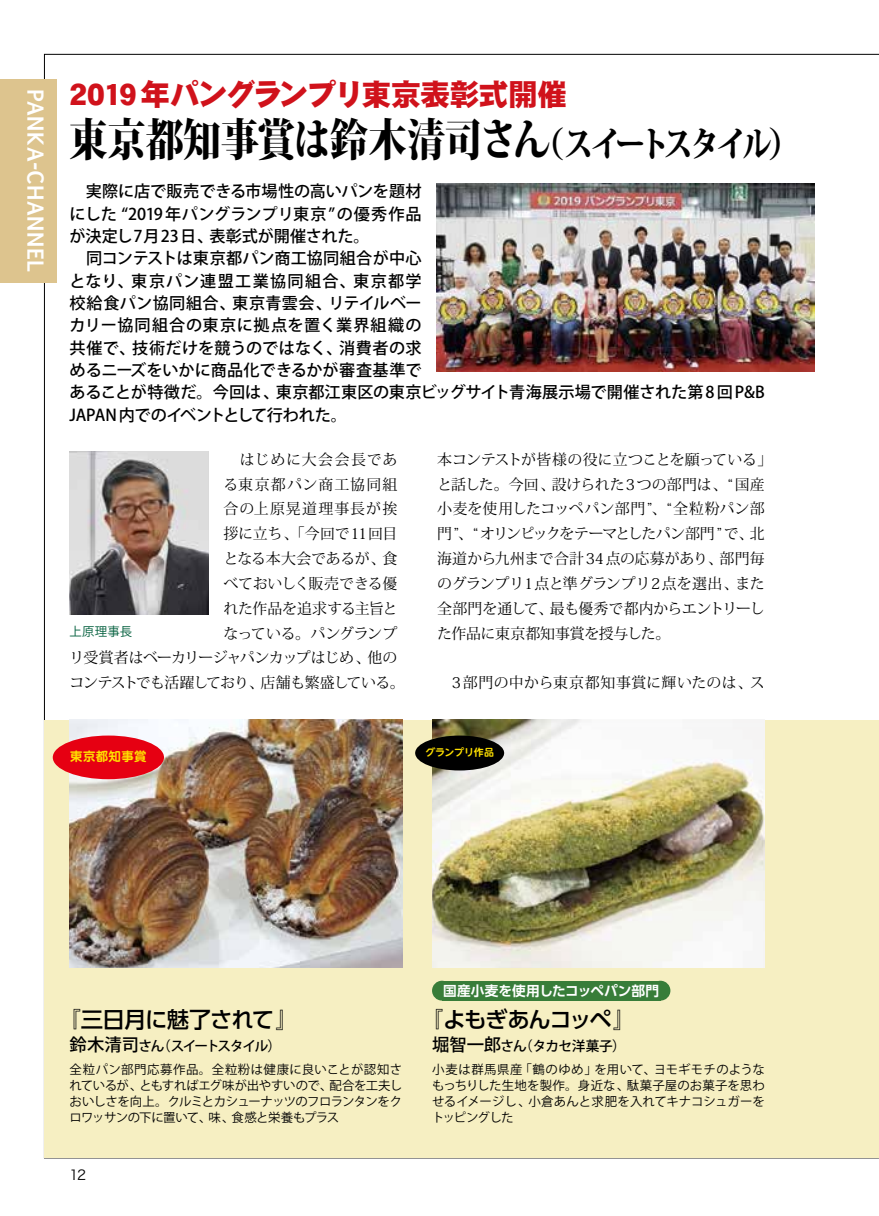
<style>
.page{position:relative;width:879px;height:1216px;background:#fff}
.page>*{position:absolute;margin:0;border:0;box-sizing:border-box;transform-origin:0 0}
.t1{font:800 44.62px "Koz Min Pro";letter-spacing:-.02em;color:#000;scale:.85 1}
.t2{font:29.75px "DF Gothic EB MP RKSJ H";letter-spacing:-.03em;color:#d0121b}
.t3{font:500 22.4px "UD Shin Go Pro";letter-spacing:-.055em;color:#000}
.t4{font:700 21px "Euphemia UCAS";letter-spacing:.02em;color:#fff}
.t5{font:500 16.1px/22.4px "Koz Go Pro";letter-spacing:.005em;color:#000}
.t6{font:14.88px/24.8px "Koz Min Pro";letter-spacing:-.01em;color:#000}
.t7{font:14.88px "Koz Min Pro";letter-spacing:-.045em;color:#000}
.t8{font:14.88px "Koz Min Pro";letter-spacing:-.05em;color:#000}
.t9{font:14.88px "Koz Min Pro";letter-spacing:.075em;color:#000}
.t10{font:14.88px "Koz Min Pro";letter-spacing:.025em;color:#000}
.t11{font:14.88px "Koz Min Pro";letter-spacing:.07em;color:#000}
.t12{font:500 13.65px "Koz Go Pro";letter-spacing:-.11em;color:#000}
.t13{font:700 13.65px "UD Shin Go Pro De";color:#fff}
.t14{font:500 13.65px "Koz Go Pro";letter-spacing:-.03em;color:#000}
.t15{font:13.65px "Hira Kaku Pro W3";color:#000}
.t16{font:12.42px/16.1px "Koz Go Pro";letter-spacing:-.025em;color:#000;text-align:justify}
.t17{font:700 12.42px "UD Shin M Go Pr 6 De";letter-spacing:.03em;color:#ffe100}
.t18{font:12.42px "Koz Go Pro";letter-spacing:.015em;color:#005e3c}
.t19{font:700 9.97px "UD Shin M Go Pr 6 De";letter-spacing:-.01em;color:#ffe100}
.s1{font-size:34.65px}
.s2{font-size:17.32px}
</style>
<div class="page">
<div style="left:45px;top:719px;width:833px;height:438px;background:#f6efc2"></div>
<div style="left:0;top:79px;width:56px;height:204px;background:#ddc48e"></div>
<img style="left:69px;top:719px;width:333px;height:248px">
<img style="left:432px;top:719px;width:332px;height:248px">
<img style="left:69px;top:451px;width:139px;height:164px">
<div style="left:432px;top:980px;width:19px;height:20px;background:#387d39;border-radius:50%"></div>
<div style="left:650px;top:980px;width:20px;height:20px;background:#387d39;border-radius:50%"></div>
<div style="left:441px;top:980px;width:219px;height:20px;background:#387d39"></div>
<img style="left:436px;top:183px;width:378px;height:188px">
<div style="left:415px;top:735px;width:89px;height:35px;background:#000;border-radius:50%"></div>
<div style="left:53px;top:735px;width:111px;height:44px;background:#e60012;border-radius:50%"></div>
<h3 class="t4" style="left:51px;top:89px;width:183px;rotate:90deg">PANKA-CHANNEL</h3>
<h2 class="t2" style="left:69px;top:79px;width:498px">2019年パングランプリ東京表彰式開催</h2>
<h1 class="t1" style="left:69px;top:106px;width:858px">東京都知事賞は鈴木清司さん<span class="s1">（スイートスタイル）</span></h1>
<p class="t5" style="left:69px;top:181px;width:696px">　実際に店で販売できる市場性の高いパンを題材<br>にした “2019 年パングランプリ東京 ”の優秀作品<br>が決定し7月23日、表彰式が開催された。<br>　同コンテストは東京都パン商工協同組合が中心<br>となり、東京パン連盟工業協同組合、東京都学<br>校給食パン協同組合、東京青雲会、リテイルベー<br>カリー協同組合の東京に拠点を置く業界組織の<br>共催で、技術だけを競うのではなく、消費者の求<br>めるニーズをいかに商品化できるかが審査基準で<br>あることが特徴だ。今回は、東京都江東区の東京ビッグサイト青海展示場で開催された第 8 回 P&amp;B<br>JAPAN 内でのイベントとして行われた。</p>
<p class="t11" style="left:223px;top:449px;width:175px">　はじめに大会会長であ</p>
<p class="t9" style="left:223px;top:473px;width:175px">る東京都パン商工協同組</p>
<p class="t9" style="left:223px;top:498px;width:175px">合の上原晃道理事長が挨</p>
<p class="t6" style="left:223px;top:521px;width:175px">拶に立ち、「今回で11回目</p>
<p class="t6" style="left:223px;top:545px;width:175px">となる本大会であるが、食</p>
<p class="t6" style="left:223px;top:570px;width:175px">べておいしく販売できる優</p>
<p class="t6" style="left:223px;top:595px;width:175px">れた作品を追求する主旨と</p>
<p class="t6" style="left:223px;top:620px;width:175px">なっている。パングランプ</p>
<p class="t8" style="left:69px;top:647px;width:329px">リ受賞者はベーカリージャパンカップはじめ、他の</p>
<p class="t7" style="left:69px;top:672px;width:336px">コンテストでも活躍しており、店舗も繁盛している。</p>
<p class="t18" style="left:69px;top:623px;width:64px">上原理事長</p>
<p class="t6" style="left:437px;top:446px;width:336px">本コンテストが皆様の役に立つことを願っている」と話した。今回、設けられた3つの部門は、“国産小麦を使用したコッペパン部門 ”、“全粒粉パン部門 ”、“オリンピックをテーマとしたパン部門 ” で、北海道から九州まで合計34点の応募があり、部門毎のグランプリ1点と準グランプリ2点を選出、また全部門を通して、最も優秀で都内からエントリーした作品に東京都知事賞を授与した。</p>
<p class="t10" style="left:437px;top:672px;width:329px">　3部門の中から東京都知事賞に輝いたのは、ス</p>
<p class="t17" style="left:70px;top:745px;width:78px">東京都知事賞</p>
<p class="t19" style="left:425px;top:743px;width:70px">グランプリ作品</p>
<h3 class="t3" style="left:58px;top:1000px;width:241px">『三日月に魅了されて』</h3>
<p class="t12" style="left:69px;top:1037px;width:213px"><span class="s2">鈴木清司</span>さん（スイートスタイル）</p>
<p class="t16" style="left:69px;top:1061px;width:334px">全粒パン部門応募作品。全粒粉は健康に良いことが認知されているが、ともすればエグ味が出やすいので、配合を工夫しおいしさを向上。クルミとカシューナッツのフロランタンをクロワッサンの下に置いて、味、食感と栄養もプラス</p>
<p class="t15" style="left:69px;top:1162px;width:18px">12</p>
<p class="t13" style="left:443px;top:979px;width:217px">国産小麦を使用したコッペパン部門</p>
<h3 class="t3" style="left:420px;top:1000px;width:216px">『よもぎあんコッペ』</h3>
<p class="t14" style="left:432px;top:1037px;width:195px"><span class="s2">堀智一郎</span>さん（タカセ洋菓子）</p>
<p class="t16" style="left:432px;top:1061px;width:334px">小麦は群馬県産「鶴のゆめ」を用いて、ヨモギモチのようなもっちりした生地を製作。身近な、駄菓子屋のお菓子を思わせるイメージし、小倉あんと求肥を入れてキナコシュガーをトッピングした</p>
</div>
